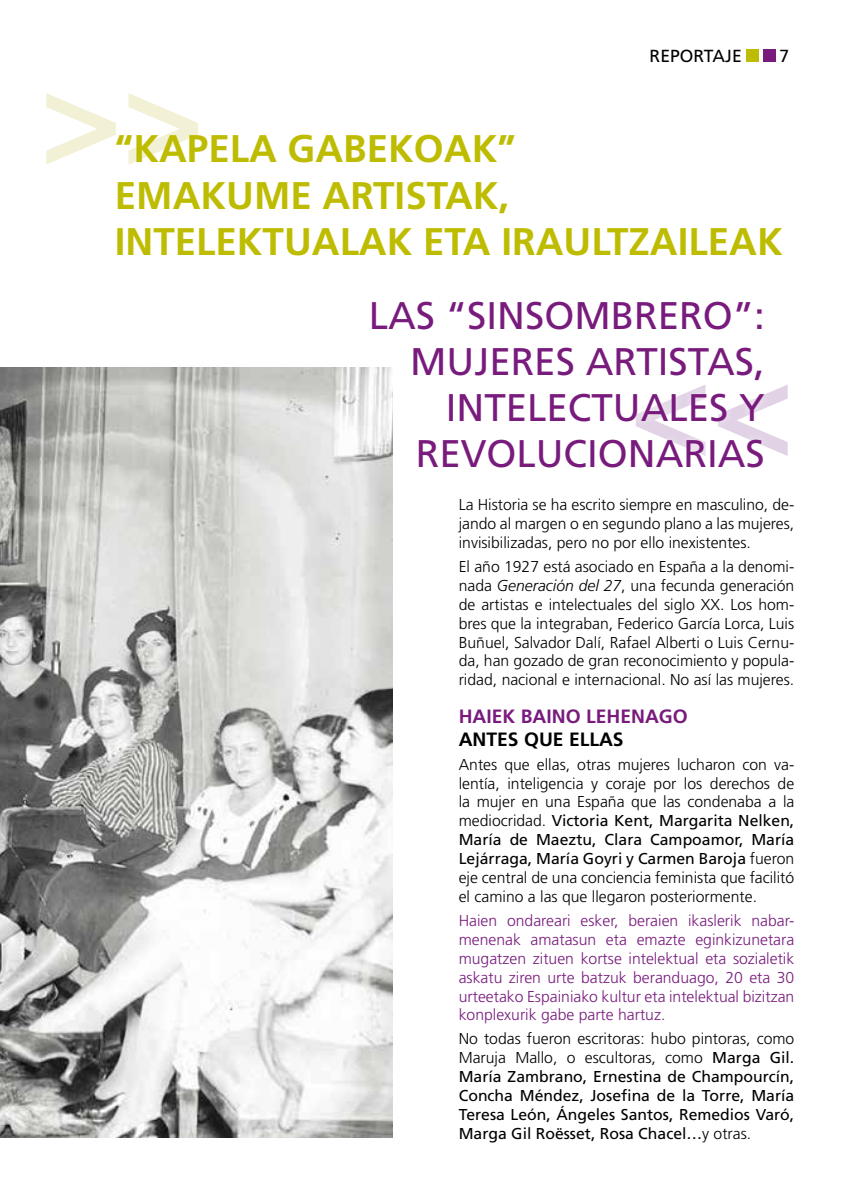
<style>
.page{position:relative;width:844px;height:1191px;background:#fff}
.page>*{position:absolute;margin:0;border:0;box-sizing:border-box;transform-origin:0 0}
.t1{font:700 137.03px "Frutiger";color:#e1d2e5}
.t2{font:700 137.03px "Frutiger";color:#f2f1d5}
.t3{font:38.5px/46.2px "Frutiger";color:#781b7d;text-align:right}
.t4{font:700 38.5px/46.2px "Frutiger";color:#bebc00}
.t5{font:700 19.25px "Frutiger";color:#781b7d}
.t6{font:700 19.25px "Frutiger";color:#000}
.t7{font:17.5px "Frutiger";color:#000}
.t8{font:300 15.75px/18.9px "Frutiger";color:#000;text-align:justify}
.t9{font:300 15.75px/18.9px "Frutiger";color:#781b7d;text-align:justify}
.t10{font:15.75px/18.9px "Frutiger";color:#000;text-align:justify}
.s1{font-style:italic}
.s2{font-weight:400}
.s3{font-weight:300}
</style>
<div class="page">
<img style="left:0;top:367px;width:392px;height:770px">
<div style="left:363px;top:292px;width:408px;height:184px;background:#fff"></div>
<div style="left:763px;top:50px;width:12px;height:12px;background:#781b7d"></div>
<div style="left:745px;top:50px;width:13px;height:12px;background:#bebc00"></div>
<p class="t7" style="left:649px;top:46px;width:94px">REPORTAJE</p>
<p class="t7" style="left:779px;top:46px;width:11px">7</p>
<h1 class="t2" style="left:40px;top:35px;width:166px">&gt;&gt;</h1>
<h2 class="t4" style="left:115px;top:125px;width:669px">“KAPELA GABEKOAK”<br>EMAKUME ARTISTAK,<br>INTELEKTUALAK ETA IRAULTZAILEAK</h2>
<h2 class="t3" style="left:369px;top:292px;width:397px">LAS “SINSOMBRERO”:<br>MUJERES ARTISTAS,<br>INTELECTUALES Y<br>REVOLUCIONARIAS</h2>
<h1 class="t1" style="left:793px;top:514px;width:166px;rotate:-180deg">&gt;&gt;</h1>
<p class="t8" style="left:458px;top:495px;width:337px">La Historia se ha escrito siempre en masculino, de&shy;jando al margen o en segundo plano a las mujeres, invisibilizadas, pero no por ello inexistentes.</p>
<p class="t8" style="left:458px;top:557px;width:337px">El año 1927 está asociado en España a la denomi&shy;nada <span class="s1">Generación del 27</span>, una fecunda generación de artistas e intelectuales del siglo XX. Los hom&shy;bres que la integraban, Federico García Lorca, Luis Buñuel, Salvador Dalí, Rafael Alberti o Luis Cernu&shy;da, han gozado de gran reconocimiento y popula&shy;ridad, nacional e internacional. No así las mujeres.</p>
<p class="t5" style="left:458px;top:705px;width:230px">HAIEK BAINO LEHENAGO</p>
<p class="t6" style="left:458px;top:728px;width:166px">ANTES QUE ELLAS</p>
<p class="t8" style="left:458px;top:754px;width:337px">Antes que ellas, otras mujeres lucharon con va&shy;lentía, inteligencia y coraje por los derechos de la mujer en una España que las condenaba a la mediocridad. <span class="s2">Victoria Kent, Margarita Nelken, María de Maeztu, Clara Campoamor, María Lejárraga, María Goyri y Carmen Baroja</span> fueron eje central de una conciencia feminista que facilitó el camino a las que llegaron posteriormente.</p>
<p class="t9" style="left:458px;top:911px;width:337px">Haien ondareari esker, beraien ikaslerik nabar&shy;menenak amatasun eta emazte eginkizunetara mugatzen zituen kortse intelektual eta sozialetik askatu ziren urte batzuk beranduago, 20 eta 30 urteetako Espainiako kultur eta intelektual bizitzan konplexurik gabe parte hartuz.</p>
<p class="t10" style="left:458px;top:1029px;width:337px"><span class="s3">No todas fueron escritoras: hubo pintoras, como Maruja Mallo, o escultoras, como</span> Marga Gil.<br>María Zambrano, Ernestina de Champourcín, Concha Méndez, Josefina de la Torre, María Teresa León, Ángeles Santos, Remedios Varó, Marga Gil Roësset, Rosa Chacel…<span class="s3">y otras.</span></p>
</div>
